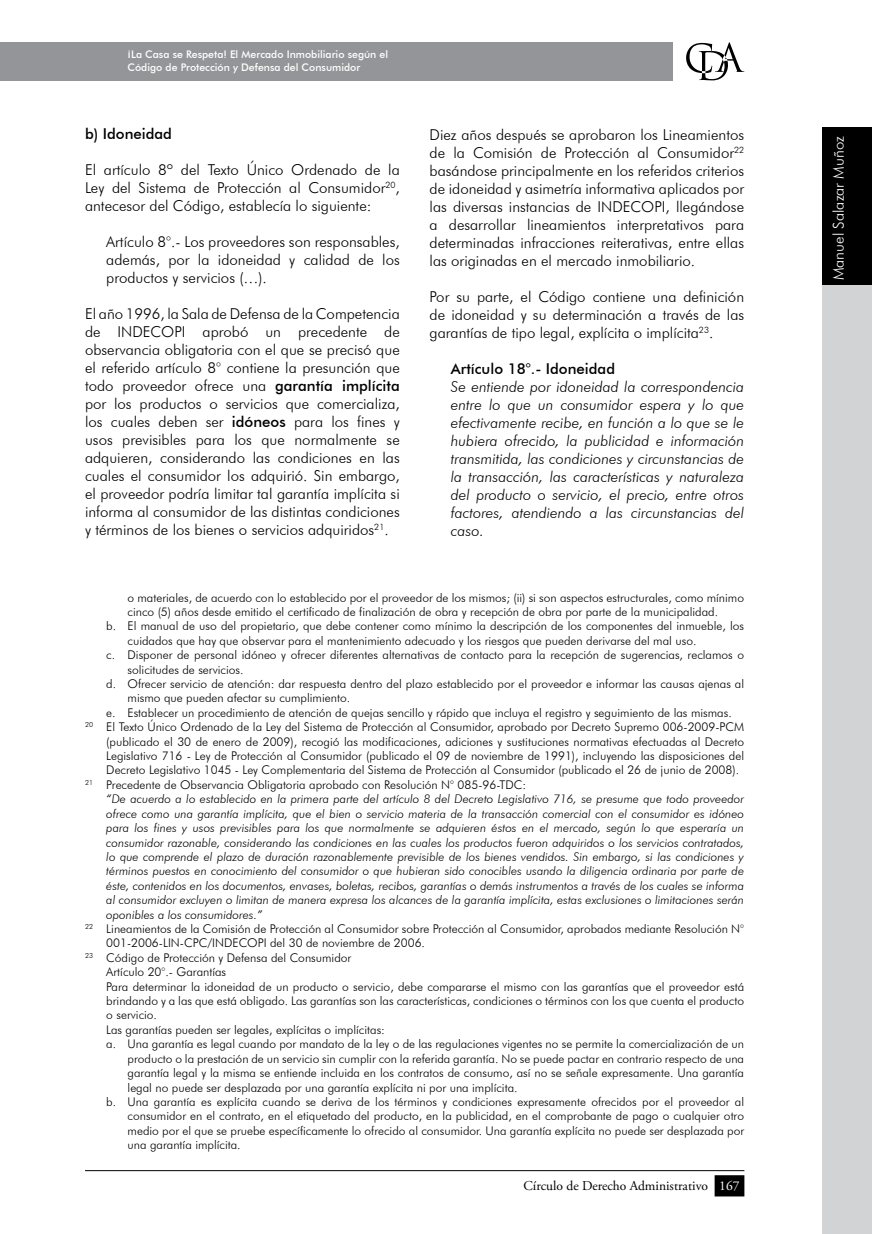
<style>
.page{position:relative;width:872px;height:1234px;background:#fff}
.page>*{position:absolute;margin:0;border:0;box-sizing:border-box;transform-origin:0 0}
.t1{font:300 15px/18px "Futura BT";color:#000;text-align:justify}
.t2{font:italic 300 15px/18px "Futura BT";color:#000;text-align:justify}
.t3{font:500 15px "Futura BT";color:#000}
.t4{font:300 15px "Futura BT";color:#fff}
.t5{font:13.5px "Adobe Garamond Pro";color:#000}
.t6{font:300 12px "Futura BT";color:#000}
.t7{font:italic 300 12px "Futura BT";color:#000}
.t8{font:500 10.5px/12.6px "Futura BT";color:#fff}
.s1{font-weight:500}
.s2{color:#fff}
</style>
<div class="page">
<div style="left:0;top:43px;width:673px;height:38px;background:#939598"></div>
<svg style="left:686px;top:42px;width:58px;height:38px"></svg>
<hr style="left:85px;top:1169px;width:659px;height:1px;background:#000">
<div style="left:715px;top:1175px;width:28px;height:20px;background:#000"></div>
<div style="left:714px;top:1174px;width:30px;height:22px;border:2px solid #000"></div>
<div style="left:822px;top:229px;width:50px;height:1004px;background:#d1d3d4"></div>
<div style="left:822px;top:128px;width:50px;height:157px;background:#000"></div>
<p class="t8" style="left:128px;top:48px;width:262px">¡La Casa se Respeta! El Mercado Inmobiliario según el<br>Código de Protección y Defensa del Consumidor</p>
<p class="t3" style="left:85px;top:124px;width:88px">b) Idoneidad</p>
<p class="t1" style="left:85px;top:160px;width:316px">E l artículo 8º del Texto Único Ordenado de la Ley del Sistema de Protección al Consumidor<sup>20</sup>, antecesor del Código, establecía lo siguiente:</p>
<p class="t1" style="left:106px;top:232px;width:295px">Artículo 8°.- Los proveedores son responsables, además, por la idoneidad y calidad de los productos y servicios (…).</p>
<p class="t1" style="left:85px;top:304px;width:316px">E l año 1996, la Sala de Defensa de la Competencia de I NDECOPI</p>
<p class="t1" style="left:85px;top:322px;width:316px;text-indent:117px">aprobó un precedente de observancia obligatoria con el que se precisó que el referido artículo 8° contiene la presunción que todo proveedor ofrece una <span class="s1">garantía implícita </span>por los productos o servicios que comercializa, los cuales deben ser <span class="s1">idóneos</span> para los fines y usos previsibles para los que normalmente se adquieren, considerando las condiciones en las cuales el consumidor los adquirió. Sin embargo, el proveedor podría limitar tal garantía implícita si informa al consumidor de las distintas condiciones y términos de los bienes o servicios adquiridos<sup>21</sup>.</p>
<p class="t1" style="left:429px;top:125px;width:316px">Diez años después se aprobaron los Lineamientos de la Comisión de Protección al Consumidor<sup>22 </sup>basándose principalmente en los referidos criterios de idoneidad y asimetría informativa aplicados por las diversas instancias de I NDECOPI, llegándose a desarrollar lineamientos interpretativos para determinadas infracciones reiterativas, entre ellas las originadas en el mercado inmobiliario.</p>
<p class="t1" style="left:429px;top:287px;width:316px">Por su parte, el Código contiene una definición de idoneidad y su determinación a través de las garantías de tipo legal, explícita o implícita<sup>23</sup>.</p>
<p class="t3" style="left:451px;top:359px;width:166px">Artículo 18°.- Idoneidad</p>
<p class="t2" style="left:451px;top:377px;width:295px">Se entiende por idoneidad la correspondencia entre lo que un consumidor espera y lo que efectivamente recibe, en función a lo que se le hubiera ofrecido, la publicidad e información transmitida, las condiciones y circunstancias de la transacción, las características y naturaleza del producto o servicio, el precio, entre otros factores, atendiendo a las circunstancias del caso.</p>
<p class="t6" style="left:128px;top:590px;width:618px">o materiales, de acuerdo con lo establecido por el proveedor de los mismos; (ii) si son aspectos estructurales, como mínimo</p>
<p class="t6" style="left:128px;top:604px;width:592px">cinco (5) años desde emitido el certificado de finalización de obra y recepción de obra por parte de la municipalidad.</p>
<p class="t6" style="left:106px;top:618px;width:639px">b. E l manual de uso del propietario, que debe contener como mínimo la descripción de los componentes del inmueble, los</p>
<p class="t6" style="left:128px;top:633px;width:570px">cuidados que hay que observar para el mantenimiento adecuado y los riesgos que pueden derivarse del mal uso.</p>
<p class="t6" style="left:106px;top:647px;width:639px">c. Disponer de personal idóneo y ofrecer diferentes alternativas de contacto para la recepción de sugerencias, reclamos o</p>
<p class="t6" style="left:128px;top:662px;width:117px">solicitudes de servicios.</p>
<p class="t6" style="left:106px;top:676px;width:639px">d. Ofrecer servicio de atención: dar respuesta dentro del plazo establecido por el proveedor e informar las causas ajenas al</p>
<p class="t6" style="left:128px;top:690px;width:224px">mismo que pueden afectar su cumplimiento.</p>
<p class="t6" style="left:106px;top:705px;width:627px">e. Establecer un procedimiento de atención de quejas sencillo y rápido que incluya el registro y seguimiento de las mismas.</p>
<p class="t6" style="left:85px;top:719px;width:660px"><sup>20</sup> E l Texto Único Ordenado de la Ley del Sistema de Protección al Consumidor, aprobado por Decreto Supremo 006-2009-PCM</p>
<p class="t6" style="left:106px;top:734px;width:639px">(publicado el 30 de enero de 2009), recogió las modificaciones, adiciones y sustituciones normativas efectuadas al Decreto</p>
<p class="t6" style="left:106px;top:748px;width:639px">Legislativo 716 - Ley de Protección al Consumidor (publicado el 09 de noviembre de 1991), incluyendo las disposiciones del</p>
<p class="t6" style="left:106px;top:762px;width:634px">Decreto Legislativo 1045 - Ley Complementaria del Sistema de Protección al Consumidor (publicado el 26 de junio de 2008).</p>
<p class="t6" style="left:85px;top:777px;width:443px"><sup>21</sup> Precedente de Observancia Obligatoria aprobado con Resolución N° 085-96-TDC:</p>
<p class="t7" style="left:106px;top:791px;width:639px">“De acuerdo a lo establecido en la primera parte del artículo 8 del Decreto Legislativo 716, se presume que todo proveedor</p>
<p class="t7" style="left:106px;top:806px;width:639px">ofrece como una garantía implícita, que el bien o servicio materia de la transacción comercial con el consumidor es idóneo</p>
<p class="t7" style="left:106px;top:820px;width:639px">para los fines y usos previsibles para los que normalmente se adquieren éstos en el mercado, según lo que esperaría un</p>
<p class="t7" style="left:106px;top:834px;width:639px">consumidor razonable, considerando las condiciones en las cuales los productos fueron adquiridos o los servicios contratados,</p>
<p class="t7" style="left:106px;top:849px;width:639px">lo que comprende el plazo de duración razonablemente previsible de los bienes vendidos. Sin embargo, si las condiciones y</p>
<p class="t7" style="left:106px;top:863px;width:639px">términos puestos en conocimiento del consumidor o que hubieran sido conocibles usando la diligencia ordinaria por parte de</p>
<p class="t7" style="left:106px;top:878px;width:639px">éste, contenidos en los documentos, envases, boletas, recibos, garantías o demás instrumentos a través de los cuales se informa</p>
<p class="t7" style="left:106px;top:892px;width:639px">al consumidor excluyen o limitan de manera expresa los alcances de la garantía implícita, estas exclusiones o limitaciones serán</p>
<p class="t7" style="left:106px;top:906px;width:158px">oponibles a los consumidores.”</p>
<p class="t6" style="left:85px;top:921px;width:660px"><sup>22</sup> Lineamientos de la Comisión de Protección al Consumidor sobre Protección al Consumidor, aprobados mediante Resolución N°</p>
<p class="t6" style="left:106px;top:935px;width:320px">001-2006-LI N-CPC/I NDECOPI del 30 de noviembre de 2006.</p>
<p class="t6" style="left:85px;top:950px;width:268px"><sup>23</sup> Código de Protección y Defensa del Consumidor</p>
<p class="t6" style="left:85px;top:964px;width:143px">Artículo 20°.- Garantías</p>
<p class="t6" style="left:106px;top:978px;width:639px">Para determinar la idoneidad de un producto o servicio, debe compararse el mismo con las garantías que el proveedor está</p>
<p class="t6" style="left:106px;top:993px;width:639px">brindando y a las que está obligado. Las garantías son las características, condiciones o términos con los que cuenta el producto</p>
<p class="t6" style="left:106px;top:1007px;width:52px">o servicio.</p>
<p class="t6" style="left:106px;top:1022px;width:280px">Las garantías pueden ser legales, explícitas o implícitas:</p>
<p class="t6" style="left:106px;top:1036px;width:639px">a. Una garantía es legal cuando por mandato de la ley o de las regulaciones vigentes no se permite la comercialización de un</p>
<p class="t6" style="left:128px;top:1050px;width:618px">producto o la prestación de un servicio sin cumplir con la referida garantía. No se puede pactar en contrario respecto de una</p>
<p class="t6" style="left:128px;top:1065px;width:618px">garantía legal y la misma se entiende incluida en los contratos de consumo, así no se señale expresamente. Una garantía</p>
<p class="t6" style="left:128px;top:1079px;width:391px">legal no puede ser desplazada por una garantía explícita ni por una implícita.</p>
<p class="t6" style="left:106px;top:1094px;width:639px">b. Una garantía es explícita cuando se deriva de los términos y condiciones expresamente ofrecidos por el proveedor al</p>
<p class="t6" style="left:128px;top:1108px;width:618px">consumidor en el contrato, en el etiquetado del producto, en la publicidad, en el comprobante de pago o cualquier otro</p>
<p class="t6" style="left:128px;top:1122px;width:618px">medio por el que se pruebe específicamente lo ofrecido al consumidor. Una garantía explícita no puede ser desplazada por</p>
<p class="t6" style="left:128px;top:1137px;width:115px">una garantía implícita.</p>
<p class="t5" style="left:523px;top:1176px;width:217px">Círculo de Derecho Administrativo <span class="s2">167</span></p>
<p class="t4" style="left:829px;top:280px;width:145px;rotate:-90deg">Manuel Salazar Muñoz</p>
</div>
